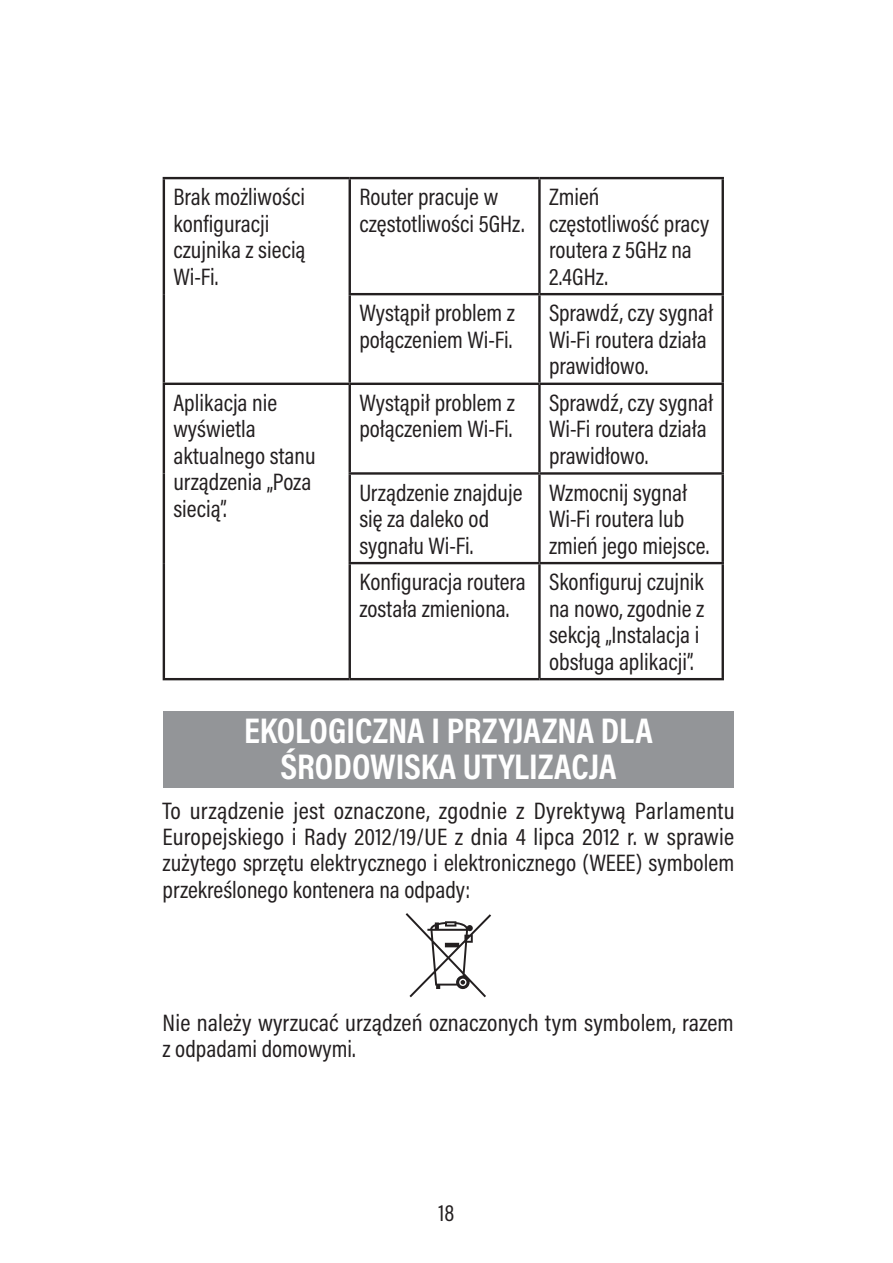
<style>
.page{position:relative;width:893px;height:1263px;background:#fff}
.page>*{position:absolute;margin:0;border:0;box-sizing:border-box;transform-origin:0 0}
.t1{font:700 36px "Acumin Pro Cond";letter-spacing:-.005em;color:#fff}
.t2{font:24px/26.4px "Acumin Pro Cond";color:#231f20}
.t3{font:23.7px "Acumin Pro Cond";color:#231f20}
</style>
<div class="page">
<div style="left:163px;top:711px;width:571px;height:76px;background:#939598"></div>
<svg style="left:406px;top:913px;width:85px;height:84px"></svg>
<hr style="left:163px;top:177px;width:187px;height:2px;background:#231f20">
<hr style="left:163px;top:179px;width:2px;height:115px;background:#231f20">
<hr style="left:350px;top:177px;width:189px;height:2px;background:#231f20">
<hr style="left:349px;top:179px;width:2px;height:114px;background:#231f20">
<hr style="left:539px;top:177px;width:185px;height:2px;background:#231f20">
<hr style="left:538px;top:179px;width:3px;height:114px;background:#231f20">
<hr style="left:721px;top:179px;width:3px;height:114px;background:#231f20">
<hr style="left:163px;top:294px;width:2px;height:89px;background:#231f20">
<hr style="left:349px;top:293px;width:190px;height:2px;background:#231f20">
<hr style="left:349px;top:295px;width:2px;height:88px;background:#231f20">
<hr style="left:539px;top:293px;width:185px;height:2px;background:#231f20">
<hr style="left:538px;top:295px;width:3px;height:88px;background:#231f20">
<hr style="left:721px;top:295px;width:3px;height:88px;background:#231f20">
<hr style="left:163px;top:383px;width:187px;height:2px;background:#231f20">
<hr style="left:163px;top:385px;width:2px;height:88px;background:#231f20">
<hr style="left:350px;top:383px;width:189px;height:2px;background:#231f20">
<hr style="left:349px;top:385px;width:2px;height:87px;background:#231f20">
<hr style="left:539px;top:383px;width:185px;height:2px;background:#231f20">
<hr style="left:538px;top:385px;width:3px;height:87px;background:#231f20">
<hr style="left:721px;top:385px;width:3px;height:87px;background:#231f20">
<hr style="left:163px;top:473px;width:2px;height:90px;background:#231f20">
<hr style="left:349px;top:472px;width:190px;height:3px;background:#231f20">
<hr style="left:349px;top:475px;width:2px;height:87px;background:#231f20">
<hr style="left:539px;top:472px;width:185px;height:3px;background:#231f20">
<hr style="left:538px;top:475px;width:3px;height:87px;background:#231f20">
<hr style="left:721px;top:475px;width:3px;height:87px;background:#231f20">
<hr style="left:163px;top:563px;width:2px;height:115px;background:#231f20">
<hr style="left:349px;top:562px;width:190px;height:2px;background:#231f20">
<hr style="left:349px;top:564px;width:2px;height:114px;background:#231f20">
<hr style="left:539px;top:562px;width:185px;height:2px;background:#231f20">
<hr style="left:538px;top:564px;width:3px;height:114px;background:#231f20">
<hr style="left:721px;top:564px;width:3px;height:114px;background:#231f20">
<hr style="left:163px;top:678px;width:187px;height:2px;background:#231f20">
<hr style="left:350px;top:678px;width:189px;height:2px;background:#231f20">
<hr style="left:539px;top:678px;width:185px;height:2px;background:#231f20">
<p class="t2" style="left:173px;top:183px;width:134px">Brak możliwości konfiguracji czujnika z siecią<br>Wi-Fi.</p>
<p class="t2" style="left:359px;top:183px;width:167px">Router pracuje w częstotliwości 5GHz.</p>
<p class="t2" style="left:549px;top:183px;width:162px">Zmień częstotliwość pracy routera z 5GHz na<br>2.4GHz.</p>
<p class="t2" style="left:359px;top:299px;width:157px">Wystąpił problem z połączeniem Wi-Fi.</p>
<p class="t2" style="left:549px;top:299px;width:166px">Sprawdź, czy sygnał<br>Wi-Fi routera działa prawidłowo.</p>
<p class="t2" style="left:173px;top:389px;width:144px">Aplikacja nie wyświetla aktualnego stanu urządzenia „Poza siecią”.</p>
<p class="t2" style="left:359px;top:389px;width:157px">Wystąpił problem z połączeniem Wi-Fi.</p>
<p class="t2" style="left:549px;top:389px;width:166px">Sprawdź, czy sygnał<br>Wi-Fi routera działa prawidłowo.</p>
<p class="t2" style="left:359px;top:479px;width:165px">Urządzenie znajduje się za daleko od sygnału Wi-Fi.</p>
<p class="t2" style="left:549px;top:479px;width:162px">Wzmocnij sygnał<br>Wi-Fi routera lub zmień jego miejsce.</p>
<p class="t2" style="left:359px;top:568px;width:168px">Konfiguracja routera została zmieniona.</p>
<p class="t2" style="left:549px;top:568px;width:157px">Skonfiguruj czujnik na nowo, zgodnie z sekcją „Instalacja i obsługa aplikacji”.</p>
<h1 class="t1" style="left:244px;top:706px;width:83px">EKOLOGICZNA</h1>
<h1 class="t1" style="left:431px;top:706px;width:111px">I PRZYJAZNA</h1>
<h1 class="t1" style="left:601px;top:706px;width:52px">DLA</h1>
<h1 class="t1" style="left:280px;top:742px;width:90px">ŚRODOWISKA</h1>
<h1 class="t1" style="left:463px;top:742px;width:82px">UTYLIZAC</h1>
<h1 class="t1" style="left:589px;top:742px;width:28px">JA</h1>
<p class="t2" style="left:163px;top:797px;width:573px;text-align:justify">To urządzenie jest oznaczone, zgodnie z Dyrektywą Parlamentu Europejskiego i Rady 2012/19/UE z dnia 4 lipca 2012 r. w sprawie zużytego sprzętu elektrycznego i elektronicznego (WEEE) symbolem przekreślonego kontenera na odpady:</p>
<p class="t2" style="left:163px;top:1009px;width:573px">Nie należy wyrzucać urządzeń oznaczonych tym symbolem, razem z odpadami domowymi.</p>
<p class="t3" style="left:439px;top:1197px;width:17px">18</p>
</div>
